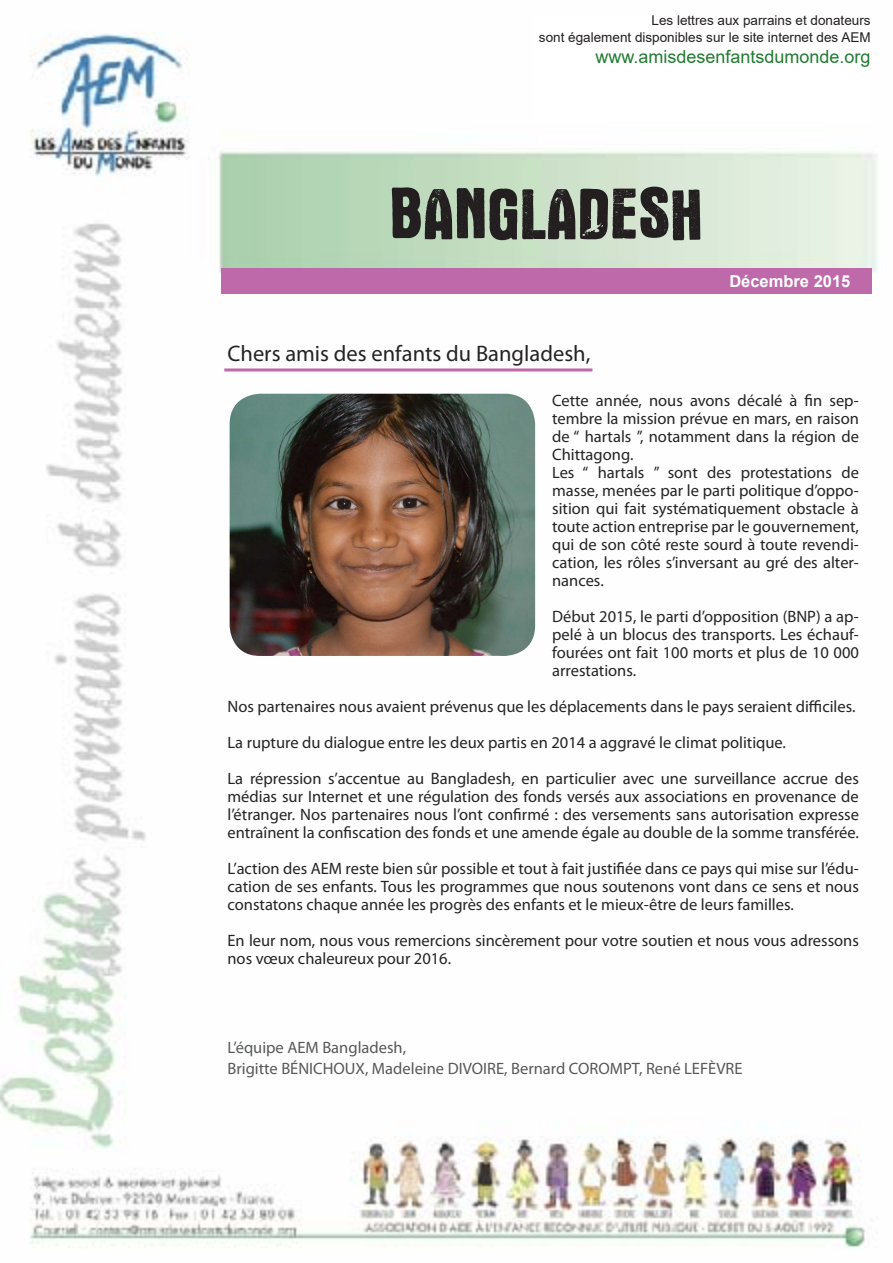
<style>
.page{position:relative;width:893px;height:1263px;background:#fff}
.page>*{position:absolute;margin:0;border:0;box-sizing:border-box;transform-origin:0 0}
.t1{font:75px "Victor";color:#231f20}
.t2{font:22.5px "Myriad Pro";color:#262324}
.t3{font:18px "Arial";color:#217b31}
.t4{font:16.5px/18px "Myriad Pro";color:#262324;text-align:justify}
.t5{font:16.5px "Myriad Pro";color:#57585a}
.t6{font:700 16.5px "Arial";color:#fff}
.t7{font:13.5px "Arial";color:#231f20}
</style>
<div class="page">
<img style="left:0;top:34px;width:878px;height:1215px">
<div style="left:535px;top:16px;width:336px;height:106px;background:#fff"></div>
<div style="left:221px;top:268px;width:651px;height:25px;background:#bd69aa"></div>
<img style="left:230px;top:394px;width:305px;height:262px">
<hr style="left:224px;top:368px;width:368px;height:3px;background:#bd69aa">
<p class="t7" style="left:651px;top:11px;width:221px">Les lettres aux parrains et donateurs</p>
<p class="t7" style="left:539px;top:28px;width:333px">sont également disponibles sur le site internet des AEM</p>
<p class="t3" style="left:595px;top:44px;width:277px">www.amisdesenfantsdumonde.org</p>
<p class="t1" style="left:390px;top:176px;width:314px">BANGLADESH</p>
<p class="t6" style="left:729px;top:269px;width:123px">Décembre 2015</p>
<p class="t2" style="left:227px;top:340px;width:364px">Chers amis des enfants du Bangladesh,</p>
<p class="t4" style="left:552px;top:391px;width:308px">Cette année, nous avons décalé à fin sep&shy;tembre la mission prévue en mars, en raison de “ hartals ”, notamment dans la région de Chittagong.</p>
<p class="t4" style="left:552px;top:463px;width:308px">Les “ hartals ” sont des protestations de masse, menées par le parti politique d’oppo&shy;sition qui fait systématiquement obstacle à toute action entreprise par le gouvernement, qui de son côté reste sourd à toute revendi&shy;cation, les rôles s’inversant au gré des alter&shy;nances.</p>
<p class="t4" style="left:552px;top:607px;width:308px">Début 2015, le parti d’opposition (BNP) a ap&shy;pelé à un blocus des transports. Les échauf&shy;fourées ont fait 100 morts et plus de 10 000 arrestations.</p>
<p class="t4" style="left:227px;top:697px;width:629px">Nos partenaires nous avaient prévenus que les déplacements dans le pays seraient difficiles.</p>
<p class="t4" style="left:227px;top:733px;width:560px">La rupture du dialogue entre les deux partis en 2014 a aggravé le climat politique.</p>
<p class="t4" style="left:227px;top:769px;width:633px">La répression s’accentue au Bangladesh, en particulier avec une surveillance accrue des médias sur Internet et une régulation des fonds versés aux associations en provenance de l’étranger. Nos partenaires nous l’ont confirmé : des versements sans autorisation expresse entraînent la confiscation des fonds et une amende égale au double de la somme transférée.</p>
<p class="t4" style="left:227px;top:859px;width:633px">L’action des AEM reste bien sûr possible et tout à fait justifiée dans ce pays qui mise sur l’édu&shy;cation de ses enfants. Tous les programmes que nous soutenons vont dans ce sens et nous constatons chaque année les progrès des enfants et le mieux-être de leurs familles.</p>
<p class="t4" style="left:227px;top:931px;width:633px">En leur nom, nous vous remercions sincèrement pour votre soutien et nous vous adressons nos vœux chaleureux pour 2016.</p>
<p class="t5" style="left:227px;top:1037px;width:180px">L’équipe AEM Bangladesh,</p>
<p class="t5" style="left:227px;top:1058px;width:517px">Brigitte BÉNICHOUX, Madeleine DIVOIRE, Bernard COROMPT, René LEFÈVRE</p>
</div>
